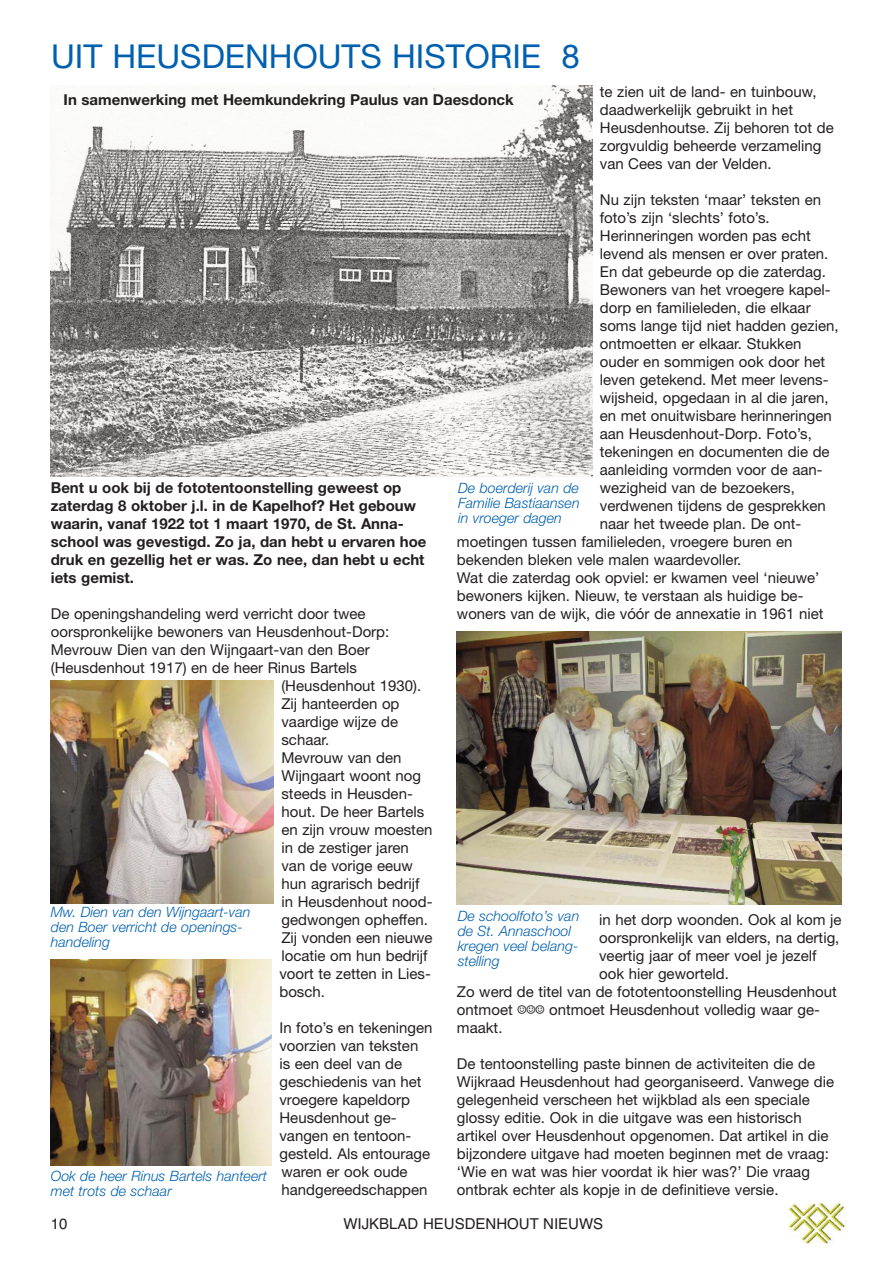
<style>
.page{position:relative;width:893px;height:1263px;background:#fff}
.page>*{position:absolute;margin:0;border:0;box-sizing:border-box;transform-origin:0 0}
.t1{font:33px "Helvetica Neue";color:#0060af}
.t2{font:15px/18px "Helvetica Neue";color:#231f20}
.t3{font:700 15px/18px "Helvetica Neue";color:#231f20}
.t4{font:15px "Helvetica";color:#231f20}
.t5{font:italic 300 14.25px/15px "Helvetica Neue";color:#0060af}
.s1{font-family:"Menlo";font-weight:700;font-style:italic}
</style>
<div class="page">
<img style="left:789px;top:1203px;width:56px;height:44px">
<img style="left:51px;top:85px;width:541px;height:391px">
<img style="left:51px;top:681px;width:223px;height:222px">
<img style="left:51px;top:959px;width:221px;height:207px">
<img style="left:457px;top:632px;width:385px;height:273px">
<h1 class="t1" style="left:51px;top:45px;width:530px">UIT HEUSDENHOUTS HISTORIE 8</h1>
<p class="t3" style="left:64px;top:92px;width:452px">In samenwerking met Heemkundekring Paulus van Daesdonck</p>
<p class="t2" style="left:600px;top:84px;width:235px">te zien uit de land- en tuinbouw, daadwerkelijk gebruikt in het<br>Heusdenhoutse. Zij behoren tot de zorgvuldig beheerde verzameling van Cees van der Velden.</p>
<p class="t2" style="left:600px;top:192px;width:223px">Nu zijn teksten ‘maar’ teksten en</p>
<p class="t2" style="left:600px;top:210px;width:171px">foto’s zijn ‘slechts’ foto’s.</p>
<p class="t2" style="left:600px;top:228px;width:212px">Herinneringen worden pas echt</p>
<p class="t2" style="left:600px;top:246px;width:230px">levend als mensen er over praten.</p>
<p class="t2" style="left:600px;top:264px;width:227px">En dat gebeurde op die zaterdag.</p>
<p class="t2" style="left:600px;top:282px;width:232px">Bewoners van het vroegere kapel-</p>
<p class="t2" style="left:600px;top:300px;width:212px">dorp en familieleden, die elkaar</p>
<p class="t2" style="left:600px;top:318px;width:240px">soms lange tijd niet hadden gezien,</p>
<p class="t2" style="left:600px;top:336px;width:203px">ontmoetten er elkaar. Stukken</p>
<p class="t2" style="left:600px;top:354px;width:227px">ouder en sommigen ook door het</p>
<p class="t2" style="left:600px;top:372px;width:230px">leven getekend. Met meer levens-</p>
<p class="t2" style="left:600px;top:390px;width:230px">wijsheid, opgedaan in al die jaren,</p>
<p class="t2" style="left:600px;top:408px;width:234px">en met onuitwisbare herinneringen</p>
<p class="t2" style="left:600px;top:426px;width:213px">aan Heusdenhout-Dorp. Foto’s,</p>
<p class="t2" style="left:600px;top:444px;width:231px">tekeningen en documenten die de</p>
<p class="t2" style="left:600px;top:462px;width:224px">aanleiding vormden voor de aan-</p>
<p class="t2" style="left:600px;top:480px;width:197px">wezigheid van de bezoekers,</p>
<p class="t2" style="left:600px;top:498px;width:227px">verdwenen tijdens de gesprekken</p>
<p class="t2" style="left:600px;top:516px;width:203px">naar het tweede plan. De ont-</p>
<p class="t2" style="left:457px;top:534px;width:337px">moetingen tussen familieleden, vroegere buren en</p>
<p class="t2" style="left:457px;top:552px;width:286px">bekenden bleken vele malen waardevoller.</p>
<p class="t2" style="left:457px;top:570px;width:364px">Wat die zaterdag ook opviel: er kwamen veel ‘nieuwe’</p>
<p class="t2" style="left:457px;top:588px;width:348px">bewoners kijken. Nieuw, te verstaan als huidige be-</p>
<p class="t2" style="left:457px;top:606px;width:368px">woners van de wijk, die vóór de annexatie in 1961 niet</p>
<p class="t3" style="left:51px;top:480px;width:377px">Bent u ook bij de fototentoonstelling geweest op zaterdag 8 oktober j.l. in de Kapelhof? Het gebouw waarin, vanaf 1922 tot 1 maart 1970, de St. Anna&shy;school was gevestigd. Zo ja, dan hebt u ervaren hoe druk en gezellig het er was. Zo nee, dan hebt u echt iets gemist.</p>
<p class="t2" style="left:51px;top:606px;width:316px">De openingshandeling werd verricht door twee</p>
<p class="t2" style="left:51px;top:624px;width:340px">oorspronkelijke bewoners van Heusdenhout-Dorp:</p>
<p class="t2" style="left:51px;top:642px;width:320px">Mevrouw Dien van den Wijngaart-van den Boer</p>
<p class="t2" style="left:51px;top:660px;width:308px">(Heusdenhout 1917) en de heer Rinus Bartels</p>
<p class="t2" style="left:281px;top:678px;width:141px">(Heusdenhout 1930).</p>
<p class="t2" style="left:281px;top:696px;width:120px">Zij hanteerden op</p>
<p class="t2" style="left:281px;top:714px;width:118px">vaardige wijze de</p>
<p class="t2" style="left:281px;top:732px;width:49px">schaar.</p>
<p class="t2" style="left:281px;top:750px;width:121px">Mevrouw van den</p>
<p class="t2" style="left:281px;top:768px;width:141px">Wijngaart woont nog</p>
<p class="t2" style="left:281px;top:786px;width:133px">steeds in Heusden-</p>
<p class="t2" style="left:281px;top:804px;width:144px">hout. De heer Bartels</p>
<p class="t2" style="left:281px;top:822px;width:152px">en zijn vrouw moesten</p>
<p class="t2" style="left:281px;top:840px;width:129px">in de zestiger jaren</p>
<p class="t2" style="left:281px;top:858px;width:133px">van de vorige eeuw</p>
<p class="t2" style="left:281px;top:876px;width:140px">hun agrarisch bedrijf</p>
<p class="t2" style="left:281px;top:894px;width:153px">in Heusdenhout nood-</p>
<p class="t2" style="left:281px;top:912px;width:148px">gedwongen opheffen.</p>
<p class="t2" style="left:281px;top:930px;width:153px">Zij vonden een nieuwe</p>
<p class="t2" style="left:281px;top:948px;width:148px">locatie om hun bedrijf</p>
<p class="t2" style="left:279px;top:966px;width:153px">voort te zetten in Lies-</p>
<p class="t2" style="left:279px;top:984px;width:47px">bosch.</p>
<p class="t2" style="left:279px;top:1020px;width:154px">In foto’s en tekeningen voorzien van teksten is een deel van de geschiedenis van het vroegere kapeldorp<br>Heusdenhout ge&shy;vangen en tentoon&shy;gesteld. Als entourage waren er ook oude handgereedschappen</p>
<p class="t5" style="left:458px;top:481px;width:123px;text-align:justify">De boerderij van de Familie Bastiaansen in vroeger dagen</p>
<p class="t5" style="left:51px;top:906px;width:201px">Mw. Dien van den Wijngaart-van den Boer verricht de openings&shy;handeling</p>
<p class="t5" style="left:458px;top:910px;width:123px">De schoolfoto’s van de St. Annaschool kregen veel belang&shy;stelling</p>
<p class="t2" style="left:599px;top:912px;width:244px">in het dorp woonden. Ook al kom je</p>
<p class="t2" style="left:599px;top:930px;width:242px">oorspronkelijk van elders, na dertig,</p>
<p class="t2" style="left:599px;top:948px;width:219px">veertig jaar of meer voel je jezelf</p>
<p class="t2" style="left:599px;top:966px;width:131px">ook hier geworteld.</p>
<p class="t2" style="left:457px;top:984px;width:381px">Zo werd de titel van de fototentoonstelling Heusdenhout</p>
<p class="t2" style="left:457px;top:1002px;width:364px">ontmoet <span class="s1">☺☺☺</span> ontmoet Heusdenhout volledig waar ge-</p>
<p class="t2" style="left:457px;top:1020px;width:47px">maakt.</p>
<p class="t2" style="left:457px;top:1056px;width:379px">De tentoonstelling paste binnen de activiteiten die de Wijkraad Heusdenhout had georganiseerd. Vanwege die gelegenheid verscheen het wijkblad als een speciale glossy editie. Ook in die uitgave was een historisch artikel over Heusdenhout opgenomen. Dat artikel in die bijzondere uitgave had moeten beginnen met de vraag: ‘Wie en wat was hier voordat ik hier was?’ Die vraag ontbrak echter als kopje in de definitieve versie.</p>
<p class="t5" style="left:51px;top:1169px;width:218px">Ook de heer Rinus Bartels hanteert met trots de schaar</p>
<p class="t4" style="left:51px;top:1218px;width:18px">10</p>
<p class="t4" style="left:343px;top:1218px;width:261px">WIJKBLAD HEUSDENHOUT NIEUWS</p>
</div>
